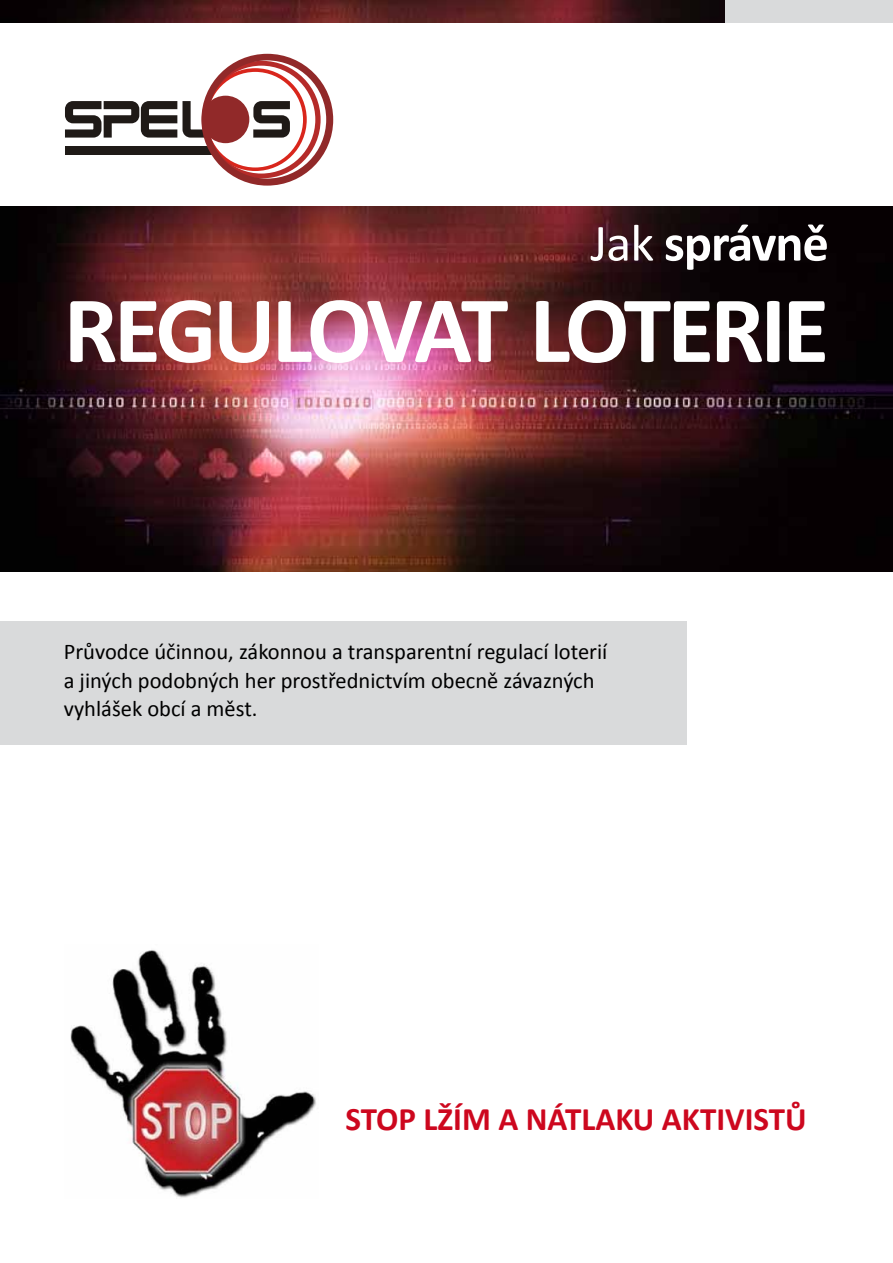
<style>
.page{position:relative;width:893px;height:1263px;background:#fff}
.page>*{position:absolute;margin:0;border:0;box-sizing:border-box;transform-origin:0 0}
.t1{font:700 96px "Calibri";letter-spacing:-.05em;color:#fff}
.t2{font:700 52.5px "Calibri";letter-spacing:-.02em;color:#fff}
.t3{font:700 33px "Calibri";color:#cd071e}
.t4{font:22.5px/28.5px "Calibri";color:#000}
.s1{font-weight:400}
</style>
<div class="page">
<div style="left:65px;top:146px;width:148px;height:9px;background:#1f1a17"></div>
<svg style="left:183px;top:54px;width:150px;height:132px"></svg>
<div style="left:202px;top:96px;width:47px;height:47px;background:#912929;border-radius:50%"></div>
<svg style="left:65px;top:101px;width:112px;height:37px"></svg>
<img style="left:0;top:206px;width:893px;height:366px">
<img style="left:0;top:0;width:726px;height:23px">
<div style="left:726px;top:0;width:167px;height:23px;background:#d9dadb"></div>
<div style="left:0;top:621px;width:687px;height:123px;background:#d9dadb"></div>
<img style="left:70px;top:950px;width:246px;height:248px">
<h2 class="t2" style="left:590px;top:210px;width:240px"><span class="s1">Jak</span> správně</h2>
<h1 class="t1" style="left:64px;top:270px;width:767px">REGULOVAT LOTERIE</h1>
<p class="t4" style="left:64px;top:636px;width:545px">Průvodce účinnou, zákonnou a transparentní regulací loterií a jiných podobných her prostřednictvím obecně závazných vyhlášek obcí a měst.</p>
<h3 class="t3" style="left:345px;top:1099px;width:463px">STOP LŽÍM A NÁTLAKU AKTIVISTŮ</h3>
</div>
